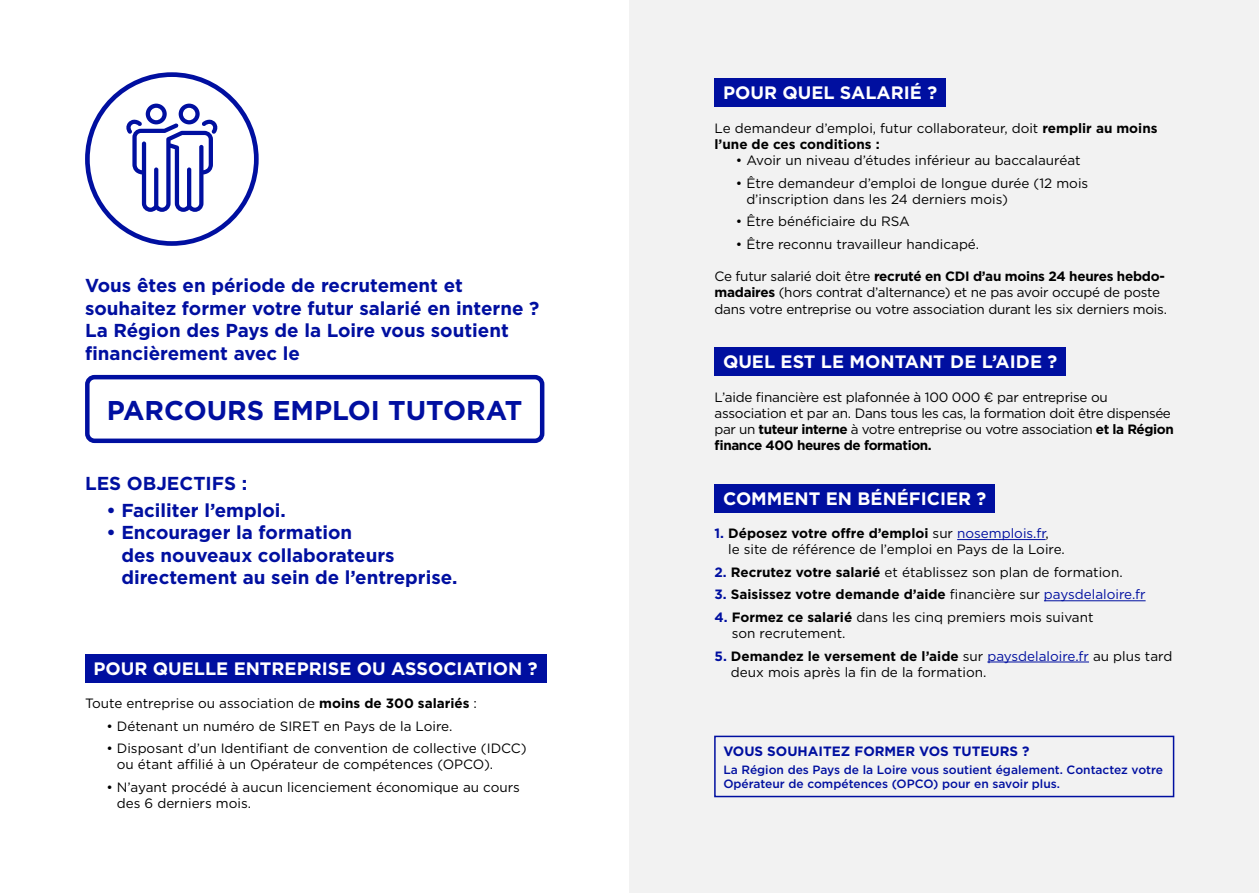
<style>
.page{position:relative;width:1259px;height:893px;background:#fff}
.page>*{position:absolute;margin:0;border:0;box-sizing:border-box;transform-origin:0 0}
.t1{font:700 27.15px "Gotham";color:#000fa0}
.t2{font:700 18.75px/22.5px "Gotham";color:#000fa0}
.t3{font:700 18px "Gotham";color:#fff}
.t4{font:13.5px/16.2px "Gotham";color:#000}
.t5{font:13.5px/16.2px "Gotham";letter-spacing:-.03em;color:#000}
.t6{font:13.5px/16.2px "Gotham";letter-spacing:-.02em;color:#000}
.t7{font:700 13.5px "Gotham";color:#000}
.t8{font:700 13.5px "Gotham";color:#000fa0}
.t9{font:500 12px/14.4px "Gotham";color:#000fa0}
.s1{font-weight:700}
.s2{font-weight:700;color:#000fa0}
.s3{color:#000fa0}
.s4{font-weight:400}
.s5{font-weight:400;color:#000fa0}
</style>
<div class="page">
<div style="left:629px;top:0;width:630px;height:893px;background:#f2f2f2"></div>
<div style="left:85px;top:654px;width:461px;height:29px;background:#000fa0"></div>
<div style="left:714px;top:79px;width:231px;height:28px;background:#000fa0"></div>
<div style="left:714px;top:348px;width:351px;height:28px;background:#000fa0"></div>
<div style="left:714px;top:484px;width:281px;height:29px;background:#000fa0"></div>
<hr style="left:957px;top:539px;width:88px;height:1px;background:#000fa0">
<hr style="left:1044px;top:600px;width:101px;height:1px;background:#000fa0">
<hr style="left:987px;top:662px;width:102px;height:1px;background:#000fa0">
<div style="left:85px;top:72px;width:174px;height:174px;border:5px solid #000fa0;border-radius:50%"></div>
<svg style="left:126px;top:104px;width:92px;height:108px"></svg>
<div style="left:85px;top:375px;width:459px;height:68px;border:4px solid #000fa0;border-radius:7px"></div>
<div style="left:714px;top:736px;width:460px;height:61px;border:2px solid #000fa0"></div>
<h2 class="t2" style="left:85px;top:274px;width:456px">Vous êtes en période de recrutement et souhaitez former votre futur salarié en interne ?<br>La Région des Pays de la Loire vous soutient financièrement avec le</h2>
<h1 class="t1" style="left:107px;top:392px;width:417px">PARCOURS EMPLOI TUTORAT</h1>
<h2 class="t2" style="left:85px;top:472px;width:164px">LES OBJECTIFS :</h2>
<h2 class="t2" style="left:106px;top:499px;width:181px">• Faciliter l’emploi.</h2>
<h2 class="t2" style="left:121px;top:521px;width:338px;text-indent:-15px">• Encourager la formation<br>des nouveaux collaborateurs directement au sein de l’entreprise.</h2>
<h3 class="t3" style="left:94px;top:656px;width:446px">POUR QUELLE ENTREPRISE OU ASSOCIATION ?</h3>
<p class="t4" style="left:85px;top:695px;width:393px">Toute entreprise ou association de <span class="s1">moins de 300 salariés</span> :</p>
<p class="t4" style="left:106px;top:717px;width:348px">• Détenant un numéro de SIRET en Pays de la Loire.</p>
<p class="t4" style="left:117px;top:740px;width:411px;text-indent:-11px">• Disposant d’un Identifiant de convention de collective (IDCC) ou étant affilié à un Opérateur de compétences (OPCO).</p>
<p class="t4" style="left:117px;top:779px;width:404px;text-indent:-11px">• N’ayant procédé à aucun licenciement économique au cours des 6 derniers mois.</p>
<h3 class="t3" style="left:723px;top:81px;width:216px">POUR QUEL SALARIÉ ?</h3>
<p class="t4" style="left:714px;top:119px;width:444px">Le demandeur d’emploi, futur collaborateur, doit <span class="s1">remplir au moins l’une de ces conditions :</span></p>
<p class="t4" style="left:736px;top:152px;width:346px">• Avoir un niveau d’études inférieur au baccalauréat</p>
<p class="t4" style="left:746px;top:174px;width:343px;text-indent:-11px">• Être demandeur d’emploi de longue durée (12 mois d’inscription dans les 24 derniers mois)</p>
<p class="t4" style="left:736px;top:213px;width:176px">• Être bénéficiaire du RSA</p>
<p class="t4" style="left:736px;top:236px;width:245px">• Être reconnu travailleur handicapé.</p>
<p class="t6" style="left:714px;top:268px;width:454px">Ce futur salarié doit être <span class="s1">recruté en CDI d’au moins 24 heures hebdo&shy;madaires</span> (hors contrat d’alternance) et ne pas avoir occupé de poste dans votre entreprise ou votre association durant les six derniers mois.</p>
<h3 class="t3" style="left:723px;top:350px;width:336px">QUEL EST LE MONTANT DE L’AIDE ?</h3>
<p class="t5" style="left:714px;top:388px;width:461px">L’aide financière est plafonnée à 100 000 € par entreprise ou association et par an. Dans tous les cas, la formation doit être dispensée par un <span class="s1">tuteur interne</span> à votre entreprise ou votre association <span class="s1">et la Région finance 400 heures de formation.</span></p>
<h3 class="t3" style="left:723px;top:487px;width:265px">COMMENT EN BÉNÉFICIER ?</h3>
<p class="t4" style="left:728px;top:525px;width:338px;text-indent:-14px"><span class="s2">1.</span> <span class="s1">Déposez votre offre d’emploi</span> sur <span class="s3">nosemplois.fr</span>,<br>le site de référence de l’emploi en Pays de la Loire.</p>
<p class="t4" style="left:714px;top:564px;width:409px"><span class="s2">2.</span> <span class="s1">Recrutez votre salarié</span> et établissez son plan de formation.</p>
<p class="t7" style="left:714px;top:586px;width:432px"><span class="s3">3.</span> Saisissez votre demande d’aide <span class="s4">financière sur</span> <span class="s5">paysdelaloire.fr</span></p>
<p class="t4" style="left:732px;top:609px;width:363px;text-indent:-17px"><span class="s2">4.</span> <span class="s1">Formez ce salarié</span> dans les cinq premiers mois suivant son recrutement.</p>
<p class="t4" style="left:731px;top:647px;width:443px;text-indent:-16px"><span class="s2">5.</span> <span class="s1">Demandez le versement de l’aide</span> sur <span class="s3">paysdelaloire.fr</span> au plus tard deux mois après la fin de la formation.</p>
<p class="t8" style="left:723px;top:742px;width:308px">VOUS SOUHAITEZ FORMER VOS TUTEURS ?</p>
<p class="t9" style="left:723px;top:762px;width:441px">La Région des Pays de la Loire vous soutient également. Contactez votre<br>Opérateur de compétences (OPCO) pour en savoir plus.</p>
</div>
